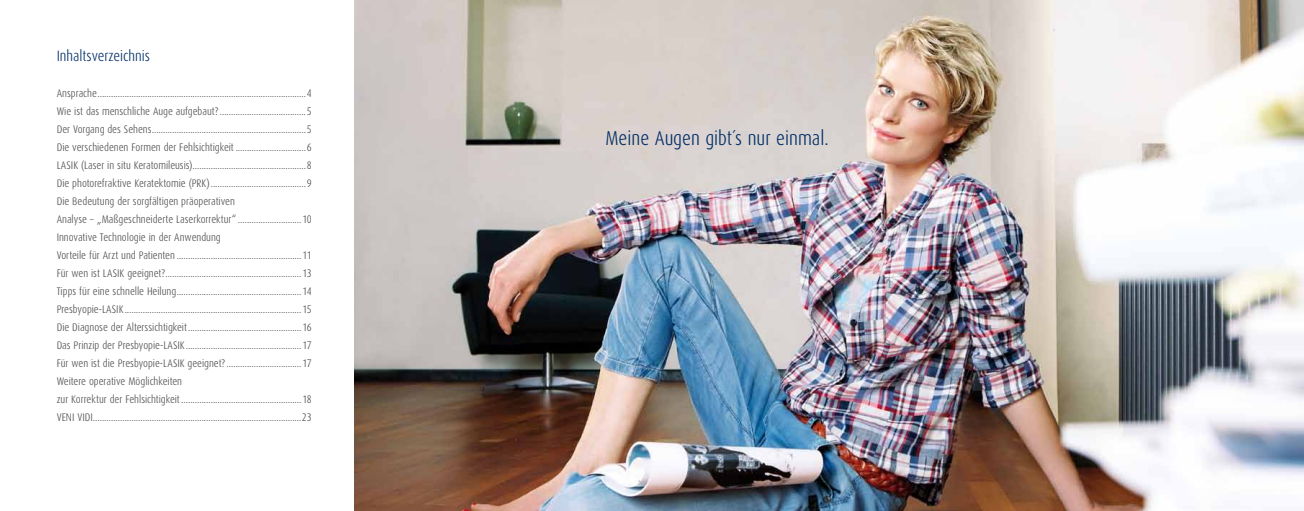
<style>
.page{position:relative;width:1304px;height:511px;background:#fff}
.page>*{position:absolute;margin:0;border:0;box-sizing:border-box;transform-origin:0 0}
.t1{font:300 20px "Dax Condensed";color:#002e67}
.t2{font:300 15px "Dax Condensed";color:#002e67}
.t3{font:300 11px/18px "Dax Condensed";color:#4b4b4d}
</style>
<div class="page">
<img style="left:354px;top:0;width:950px;height:510px">
<h2 class="t2" style="left:57px;top:47px;width:95px">Inhaltsverzeichnis</h2>
<p class="t3" style="left:57px;top:84px;width:257px">Ansprache............................................................................................4<br>Wie ist das menschliche Auge aufgebaut?......................................5<br>Der Vorgang des Sehens....................................................................5<br>Die verschiedenen Formen der Fehlsichtigkeit ...............................6<br>LASIK (Laser in situ Keratomileusis)..................................................8<br>Die photorefraktive Keratektomie (PRK)..........................................9<br>Die Bedeutung der sorgfältigen präoperativen<br>Analyse – „Maßgeschneiderte Laserkorrektur“............................10<br>Innovative Technologie in der Anwendung<br>Vorteile für Arzt und Patienten .......................................................11<br>Für wen ist LASIK geeignet?............................................................13<br>Tipps für eine schnelle Heilung.......................................................14<br>Presbyopie-LASIK..............................................................................15<br>Die Diagnose der Alterssichtigkeit..................................................16<br>Das Prinzip der Presbyopie-LASIK...................................................17<br>Für wen ist die Presbyopie-LASIK geeignet?.................................17<br>Weitere operative Möglichkeiten<br>zur Korrektur der Fehlsichtigkeit.....................................................18<br>VENI VIDI............................................................................................23</p>
<h1 class="t1" style="left:605px;top:127px;width:225px">Meine Augen gibt´s nur einmal.</h1>
</div>
